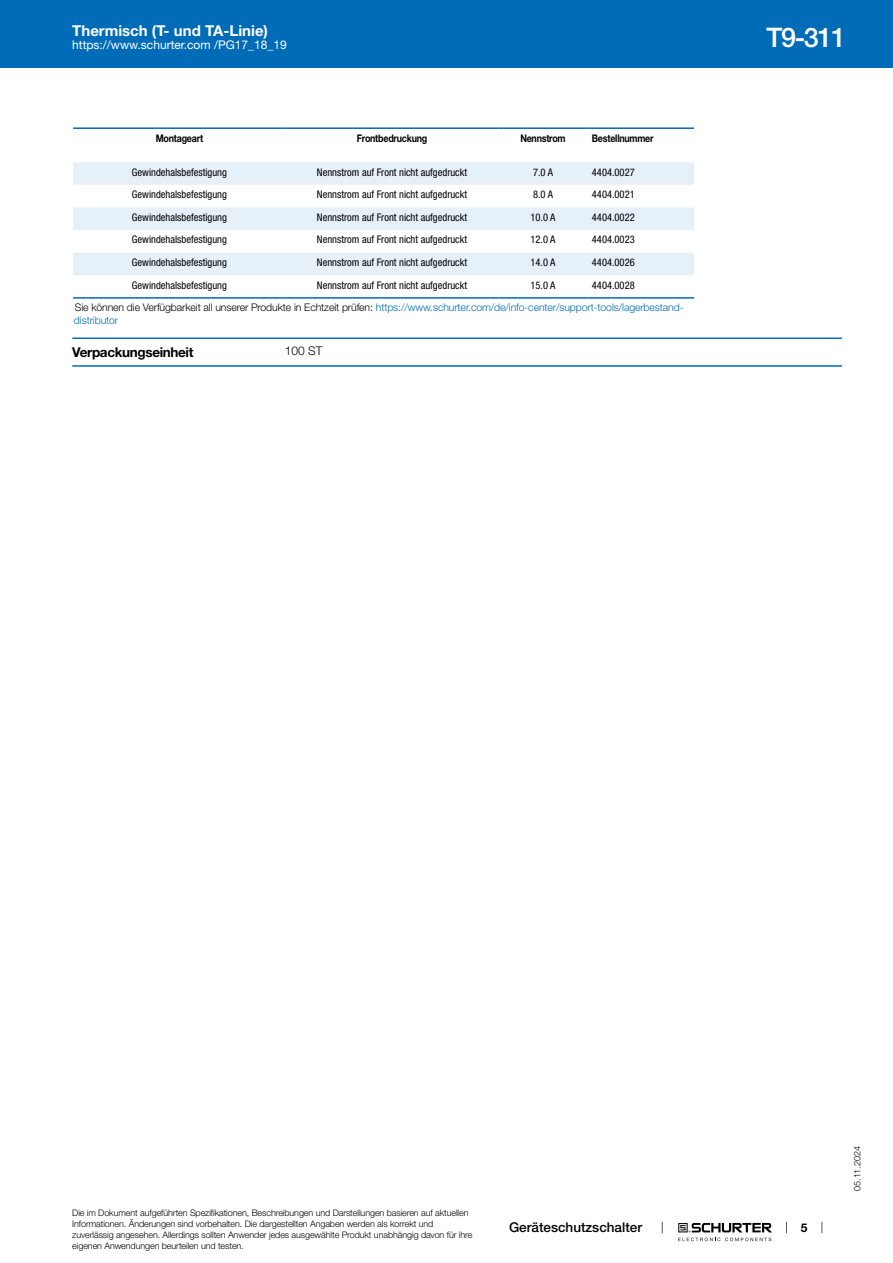
<style>
.page{position:relative;width:893px;height:1263px;background:#fff}
.page>*{position:absolute;margin:0;border:0;box-sizing:border-box;transform-origin:0 0}
.t1{font:500 27px "Helvetica Neue LT";color:#fff}
.t2{font:700 15px "Helvetica Neue LT";color:#fff}
.t3{font:500 13.5px "Helvetica Neue LT";color:#000}
.t4{font:700 13.5px "Helvetica Neue LT";letter-spacing:-.025em;color:#000}
.t5{font:12px "Helvetica Neue LT";color:#fff}
.t6{font:300 12px "Helvetica Neue LT";color:#000}
.t7{font:700 12px "Helvetica Neue LT";color:#000}
.t8{font:condensed 10.5px "Helvetica Neue LT";color:#000}
.t9{font:300 10.5px/22.6px "Helvetica Neue LT";letter-spacing:-.01em;color:#006bb6}
.t10{font:700 10.5px "Helvetica Neue LT";letter-spacing:-.025em;color:#000;scale:.85 1}
.t11{font:300 9px/10.8px "Helvetica Neue LT";letter-spacing:-.01em;color:#000}
.s1{font-weight:400;font-stretch:condensed;color:#000}
.s2{color:#000}
</style>
<div class="page">
<svg style="left:678px;top:1223px;width:94px;height:18px"></svg>
<div style="left:0;top:0;width:893px;height:68px;background:#006bb6"></div>
<svg style="left:73px;top:162px;width:621px;height:113px;fill:#e6f0f8"></svg>
<hr style="left:73px;top:127px;width:213px;height:2px;background:#006bb6">
<hr style="left:286px;top:127px;width:212px;height:2px;background:#006bb6">
<hr style="left:498px;top:127px;width:90px;height:2px;background:#006bb6">
<hr style="left:588px;top:127px;width:106px;height:2px;background:#006bb6">
<hr style="left:73px;top:297px;width:213px;height:2px;background:#006bb6">
<hr style="left:286px;top:297px;width:212px;height:2px;background:#006bb6">
<hr style="left:498px;top:297px;width:90px;height:2px;background:#006bb6">
<hr style="left:588px;top:297px;width:106px;height:2px;background:#006bb6">
<hr style="left:72px;top:337px;width:770px;height:2px;background:#006bb6">
<hr style="left:72px;top:365px;width:770px;height:2px;background:#006bb6">
<h2 class="t2" style="left:72px;top:21px;width:197px">Thermisch (T- und TA-Linie)</h2>
<p class="t5" style="left:72px;top:38px;width:216px">https://www.schurter.com /PG17_18_19</p>
<p class="t10" style="left:156px;top:131px;width:57px">Montageart</p>
<p class="t10" style="left:357px;top:131px;width:84px">Frontbedruckung</p>
<p class="t10" style="left:520px;top:131px;width:55px">Nennstrom</p>
<p class="t10" style="left:592px;top:131px;width:74px">Bestellnummer</p>
<p class="t8" style="left:132px;top:166px;width:97px">Gewindehalsbefestigung</p>
<p class="t8" style="left:317px;top:166px;width:152px">Nennstrom auf Front nicht aufgedruckt</p>
<p class="t8" style="left:533px;top:166px;width:21px">7.0 A</p>
<p class="t8" style="left:592px;top:166px;width:44px">4404.0027</p>
<p class="t8" style="left:132px;top:188px;width:97px">Gewindehalsbefestigung</p>
<p class="t8" style="left:317px;top:188px;width:152px">Nennstrom auf Front nicht aufgedruckt</p>
<p class="t8" style="left:533px;top:188px;width:21px">8.0 A</p>
<p class="t8" style="left:592px;top:188px;width:44px">4404.0021</p>
<p class="t8" style="left:132px;top:211px;width:97px">Gewindehalsbefestigung</p>
<p class="t8" style="left:317px;top:211px;width:152px">Nennstrom auf Front nicht aufgedruckt</p>
<p class="t8" style="left:530px;top:211px;width:27px">10.0 A</p>
<p class="t8" style="left:592px;top:211px;width:44px">4404.0022</p>
<p class="t8" style="left:132px;top:234px;width:97px">Gewindehalsbefestigung</p>
<p class="t8" style="left:317px;top:234px;width:152px">Nennstrom auf Front nicht aufgedruckt</p>
<p class="t8" style="left:530px;top:234px;width:27px">12.0 A</p>
<p class="t8" style="left:592px;top:234px;width:44px">4404.0023</p>
<p class="t8" style="left:132px;top:256px;width:97px">Gewindehalsbefestigung</p>
<p class="t8" style="left:317px;top:256px;width:152px">Nennstrom auf Front nicht aufgedruckt</p>
<p class="t8" style="left:530px;top:256px;width:27px">14.0 A</p>
<p class="t8" style="left:592px;top:256px;width:44px">4404.0026</p>
<p class="t8" style="left:132px;top:279px;width:97px">Gewindehalsbefestigung</p>
<p class="t8" style="left:317px;top:279px;width:152px">Nennstrom auf Front nicht aufgedruckt</p>
<p class="t8" style="left:530px;top:279px;width:27px">15.0 A</p>
<p class="t9" style="left:75px;top:273px;width:610px;text-indent:517px"><span class="s1">4404.0028<br></span><span class="s2">Sie können die Verfügbarkeit all unserer Produkte in Echtzeit prüfen:</span> https://www.schurter.com/de/info-center/support-tools/lagerbestand-</p>
<p class="t9" style="left:74px;top:309px;width:46px">distributor</p>
<p class="t4" style="left:72px;top:343px;width:123px">Verpackungseinheit</p>
<p class="t6" style="left:285px;top:344px;width:39px">100 ST</p>
<h1 class="t1" style="left:766px;top:21px;width:81px">T9-311</h1>
<p class="t11" style="left:72px;top:1207px;width:402px">Die im Dokument aufgeführten Spezifikationen, Beschreibungen und Darstellungen basieren auf aktuellen Informationen. Änderungen sind vorbehalten. Die dargestellten Angaben werden als korrekt und zuverlässig angesehen. Allerdings sollten Anwender jedes ausgewählte Produkt unabhängig davon für ihre eigenen Anwendungen beurteilen und testen.</p>
<p class="t3" style="left:509px;top:1219px;width:135px">Geräteschutzschalter</p>
<p class="t7" style="left:801px;top:1220px;width:8px">5</p>
<p class="t11" style="left:852px;top:1191px;width:46px;rotate:-90deg">05.11.2024</p>
</div>
